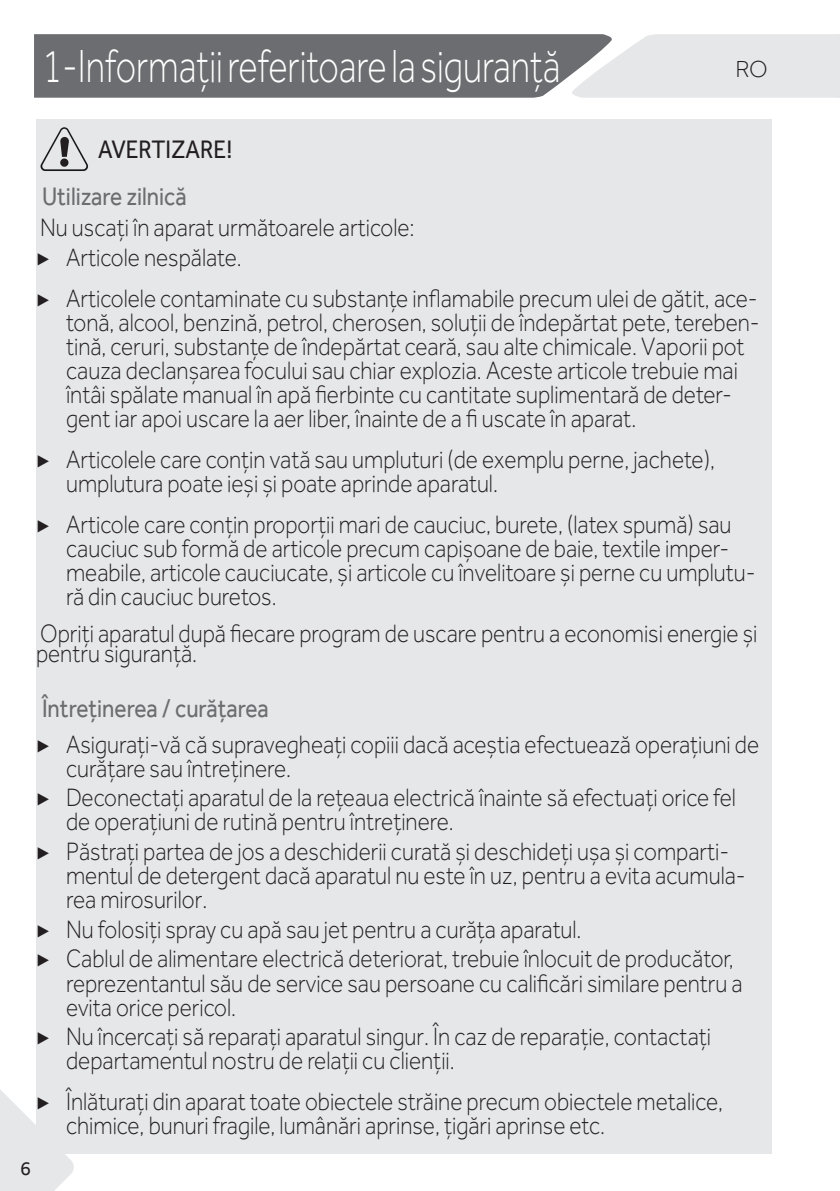
<style>
.page{position:relative;width:840px;height:1191px;background:#fff}
.page>*{position:absolute;margin:0;border:0;box-sizing:border-box;transform-origin:0 0}
.t1{font:300 48px "Effra";color:#fff;scale:.75 1}
.fließtext{font:300 26px/24px "Effra";color:#231f20;scale:.87 1}
.B_Fließtext_Body{font:26px "Effra";color:#6c6d70;scale:.87 1}
.Sicherheitshinweise{font:26px "Effra";color:#6c6d70;scale:.87 1}
.ACHTUNG_grauer_balke{font:26px "Effra";color:#231f20;scale:.87 1}
.t2{font:300 24px "Effra";color:#231f20}
.t3{font:20px "Effra";color:#231f20}
.s1{font-family:"Minion Pro";font-weight:400}
</style>
<div class="page">
<svg style="left:34px;top:34px;width:805px;height:64px;background:#949598"></svg>
<svg style="left:0;top:1090px;width:75px;height:101px"></svg>
<div style="left:36px;top:119px;width:735px;height:1034px;background:#e6e7e9"></div>
<svg style="left:41px;top:127px;width:47px;height:44px"></svg>
<div style="left:60px;top:158px;width:8px;height:9px;background:#231f20;border-radius:50%"></div>
<h1 class="t1" style="left:43px;top:39px;width:691px">1-Informații referitoare la siguranță</h1>
<p class="t2" style="left:735px;top:55px;width:34px">RO</p>
<p class="ACHTUNG_grauer_balke" style="left:98px;top:134px;width:156px">AVERTIZARE!</p>
<p class="Sicherheitshinweise" style="left:42px;top:181px;width:168px">Utilizare zilnică</p>
<p class="fließtext" style="left:40px;top:215px;width:431px">Nu uscați în aparat următoarele articole:</p>
<p class="fließtext" style="left:36px;top:245px;width:238px"><span class="s1">▶</span> Articole nespălate.</p>
<p class="fließtext" style="left:66px;top:286px;width:798px;text-indent:-30px"><span class="s1">▶</span> Articolele contaminate cu substanțe inflamabile precum ulei de gătit, ace&shy;tonă, alcool, benzină, petrol, cherosen, soluții de îndepărtat pete, tereben&shy;tină, ceruri, substanțe de îndepărtat ceară, sau alte chimicale. Vaporii pot cauza declanșarea focului sau chiar explozia. Aceste articole trebuie mai întâi spălate manual în apă fierbinte cu cantitate suplimentară de deter&shy;gent iar apoi uscare la aer liber, înainte de a fi uscate în aparat.</p>
<p class="fließtext" style="left:66px;top:447px;width:747px;text-indent:-30px"><span class="s1">▶</span> Articolele care conțin vată sau umpluturi (de exemplu perne, jachete), umplutura poate ieși și poate aprinde aparatul.</p>
<p class="fließtext" style="left:66px;top:512px;width:793px;text-indent:-30px"><span class="s1">▶</span> Articole care conțin proporții mari de cauciuc, burete, (latex spumă) sau cauciuc sub formă de articole precum capișoane de baie, textile imper&shy;meabile, articole cauciucate, și articole cu învelitoare și perne cu umplutu&shy;ră din cauciuc buretos.</p>
<p class="fließtext" style="left:36px;top:623px;width:830px;line-height:20px">Opriți aparatul după fiecare program de uscare pentru a economisi energie și pentru siguranță.</p>
<p class="B_Fließtext_Body" style="left:42px;top:693px;width:262px">Întreținerea / curățarea</p>
<p class="fließtext" style="left:66px;top:732px;width:797px;text-indent:-30px"><span class="s1">▶</span> Asigurați-vă că supravegheați copiii dacă aceștia efectuează operațiuni de curățare sau întreținere.</p>
<p class="fließtext" style="left:66px;top:785px;width:771px;text-indent:-30px"><span class="s1">▶</span> Deconectați aparatul de la rețeaua electrică înainte să efectuați orice fel de operațiuni de rutină pentru întreținere.</p>
<p class="fließtext" style="left:66px;top:839px;width:782px;text-indent:-30px"><span class="s1">▶</span> Păstrați partea de jos a deschiderii curată și deschideți ușa și comparti&shy;mentul de detergent dacă aparatul nu este în uz, pentru a evita acumula&shy;rea mirosurilor.</p>
<p class="fließtext" style="left:36px;top:917px;width:628px"><span class="s1">▶</span> Nu folosiți spray cu apă sau jet pentru a curăța aparatul.</p>
<p class="fließtext" style="left:66px;top:946px;width:778px;text-indent:-30px"><span class="s1">▶</span> Cablul de alimentare electrică deteriorat, trebuie înlocuit de producător, reprezentantul său de service sau persoane cu calificări similare pentru a evita orice pericol.</p>
<p class="fließtext" style="left:66px;top:1024px;width:742px;text-indent:-30px"><span class="s1">▶</span> Nu încercați să reparați aparatul singur. În caz de reparație, contactați departamentul nostru de relații cu clienții.</p>
<p class="fließtext" style="left:66px;top:1089px;width:756px;text-indent:-30px"><span class="s1">▶</span> Înlăturați din aparat toate obiectele străine precum obiectele metalice, chimice, bunuri fragile, lumânări aprinse, țigări aprinse etc.</p>
<p class="t3" style="left:20px;top:1156px;width:12px">6</p>
</div>
